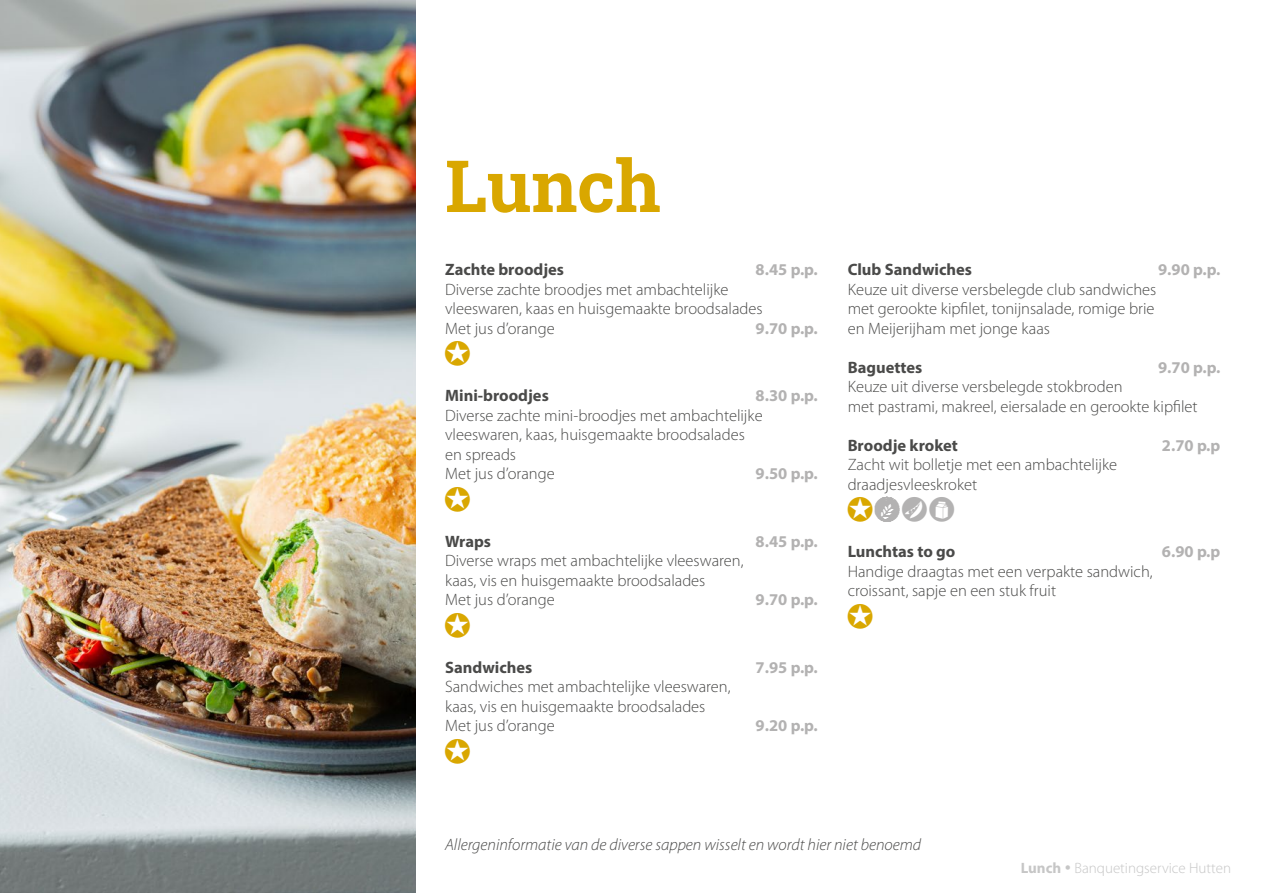
<style>
.page{position:relative;width:1263px;height:893px;background:#fff}
.page>*{position:absolute;margin:0;border:0;box-sizing:border-box;transform-origin:0 0}
.t1{font:700 72px "Roboto Slab";letter-spacing:-.005em;color:#d9a700}
.t2{font:24.75px "allergenen iconen";color:#d9a700}
.t3{font:24.75px "allergenen iconen";color:#b3b2b2}
.t4{font:300 16.5px/19.5px "Myriad Pro";color:#4a4a49}
.t5{font:700 16.5px "Myriad Pro";color:#b3b2b2}
.t6{font:700 16.5px "Myriad Pro";color:#4a4a49}
.t7{font:italic 300 16.5px "Myriad Pro";color:#4a4a49}
.t8{font:300 15px "Myriad Pro";color:#c6c6c6}
.s1{color:#d9a700}
.s2{font-weight:700}
</style>
<div class="page">
<img style="left:0;top:0;width:415px;height:893px">
<h1 class="t1" style="left:445px;top:137px;width:217px">Lunch</h1>
<p class="t6" style="left:445px;top:259px;width:120px">Zachte broodjes</p>
<p class="t5" style="left:756px;top:259px;width:64px">8.45 p.p.</p>
<p class="t4" style="left:445px;top:279px;width:319px">Diverse zachte broodjes met ambachtelijke vleeswaren, kaas en huisgemaakte broodsalades<br>Met jus d’orange</p>
<p class="t5" style="left:756px;top:318px;width:64px">9.70 p.p.</p>
<h2 class="t2" style="left:445px;top:341px;width:26px">h</h2>
<p class="t6" style="left:445px;top:385px;width:105px">Mini-broodjes</p>
<p class="t5" style="left:756px;top:385px;width:64px">8.30 p.p.</p>
<p class="t4" style="left:445px;top:405px;width:319px">Diverse zachte mini-broodjes met ambachtelijke vleeswaren, kaas, huisgemaakte broodsalades en spreads<br>Met jus d’orange</p>
<p class="t5" style="left:756px;top:463px;width:64px">9.50 p.p.</p>
<h2 class="t2" style="left:445px;top:487px;width:26px">h</h2>
<p class="t6" style="left:445px;top:531px;width:48px">Wraps</p>
<p class="t5" style="left:756px;top:531px;width:64px">8.45 p.p.</p>
<p class="t4" style="left:445px;top:551px;width:300px">Diverse wraps met ambachtelijke vleeswaren, kaas, vis en huisgemaakte broodsalades<br>Met jus d’orange</p>
<p class="t5" style="left:756px;top:589px;width:64px">9.70 p.p.</p>
<h2 class="t2" style="left:445px;top:613px;width:26px">h</h2>
<p class="t6" style="left:445px;top:657px;width:89px">Sandwiches</p>
<p class="t5" style="left:756px;top:657px;width:64px">7.95 p.p.</p>
<p class="t4" style="left:445px;top:677px;width:287px">Sandwiches met ambachtelijke vleeswaren, kaas, vis en huisgemaakte broodsalades<br>Met jus d’orange</p>
<p class="t5" style="left:756px;top:715px;width:64px">9.20 p.p.</p>
<h2 class="t2" style="left:445px;top:739px;width:26px">h</h2>
<p class="t6" style="left:848px;top:259px;width:126px">Club Sandwiches</p>
<p class="t5" style="left:1158px;top:259px;width:64px">9.90 p.p.</p>
<p class="t4" style="left:848px;top:279px;width:310px;text-align:justify">Keuze uit diverse versbelegde club sandwiches met gerookte kipfilet, tonijnsalade, romige brie en Meijerijham met jonge kaas</p>
<p class="t6" style="left:848px;top:357px;width:76px">Baguettes</p>
<p class="t5" style="left:1158px;top:357px;width:64px">9.70 p.p.</p>
<p class="t4" style="left:848px;top:377px;width:352px">Keuze uit diverse versbelegde stokbroden<br>met pastrami, makreel, eiersalade en gerookte kipfilet</p>
<p class="t6" style="left:848px;top:435px;width:112px">Broodje kroket</p>
<p class="t5" style="left:1162px;top:435px;width:60px">2.70 p.p</p>
<p class="t4" style="left:848px;top:455px;width:271px">Zacht wit bolletje met een ambachtelijke draadjesvleeskroket</p>
<h2 class="t3" style="left:848px;top:497px;width:108px"><span class="s1">h</span>gym</h2>
<p class="t6" style="left:848px;top:541px;width:109px">Lunchtas to go</p>
<p class="t5" style="left:1162px;top:541px;width:60px">6.90 p.p</p>
<p class="t4" style="left:848px;top:561px;width:307px">Handige draagtas met een verpakte sandwich, croissant, sapje en een stuk fruit</p>
<h2 class="t2" style="left:848px;top:604px;width:26px">h</h2>
<p class="t7" style="left:445px;top:836px;width:478px">Allergeninformatie van de diverse sappen wisselt en wordt hier niet benoemd</p>
<p class="t8" style="left:1021px;top:859px;width:212px"><span class="s2">Lunch</span> • Banquetingservice Hutten</p>
</div>
